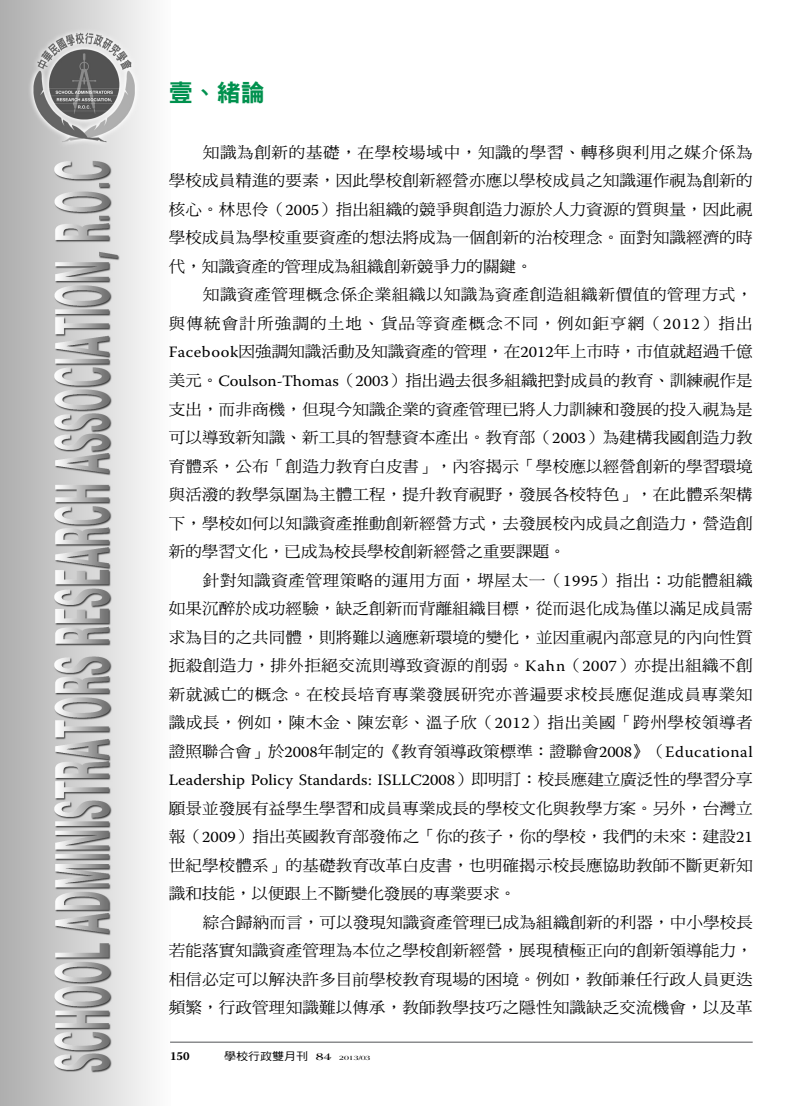
<style>
.page{position:relative;width:808px;height:1106px;background:#fff}
.page>*{position:absolute;margin:0;border:0;box-sizing:border-box;transform-origin:0 0}
.t1{font:24px "DF Hei Std W9";color:#00914e}
.t2{font:15.75px/28.5px "DF Ming Std W5";letter-spacing:.01em;color:#000;text-align:justify;scale:1.05 1}
.t3{font:15.75px "Warnock Pro";color:#000;scale:1.05 1}
.t4{font:700 12px "Warnock Pro";color:#000}
.t5{font:10.8px "DF Hei Std W5";color:#000;scale:1.11 1}
.s1{font-family:"Warnock Pro"}
.s2{font-family:"DF Ming Std W5"}
.s3{font-family:"Americana Std";font-weight:700}
.s4{font-family:"Americana Std";font-weight:700;font-size:6.75px}
</style>
<div class="page">
<img style="left:0;top:0;width:150px;height:1106px">
<hr style="left:170px;top:1041px;width:583px;height:1px;background:#6d6e71">
<h1 class="t1" style="left:169px;top:79px;width:97px">壹、緒論</h1>
<p class="t2" style="left:169px;top:138px;width:558px;text-indent:34px">知識為創新的基礎，在學校場域中，知識的學習、轉移與利用之媒介係為學校成員精進的要素，因此學校創新經營亦應以學校成員之知識運作視為創新的核心。林思伶（<span class="s1">2005</span>）指出組織的競爭與創造力源於人力資源的質與量，因此視學校成員為學校重要資產的想法將成為一個創新的治校理念。面對知識經濟的時代，知識資產的管理成為組織創新競爭力的關鍵。</p>
<p class="t2" style="left:169px;top:280px;width:558px;text-indent:34px">知識資產管理概念係企業組織以知識為資產創造組織新價值的管理方式，與傳統會計所強調的土地、貨品等資產概念不同，例如鉅亨網（<span class="s1">2012</span>）指出<span class="s1">Facebook</span>因強調知識活動及知識資產的管理，在<span class="s1">2012</span>年上市時，市值就超過千億美元。<span class="s1">Coulson-Thomas</span>（<span class="s1">2003</span>）指出過去很多組織把對成員的教育、訓練視作是支出，而非商機，但現今知識企業的資產管理已將人力訓練和發展的投入視為是可以導致新知識、新工具的智慧資本產出。教育部（<span class="s1">2003</span>）為建構我國創造力教育體系，公布「創造力教育白皮書」，內容揭示「學校應以經營創新的學習環境與活潑的教學氛圍為主體工程，提升教育視野，發展各校特色」，在此體系架構下，學校如何以知識資產推動創新經營方式，去發展校內成員之創造力，營造創新的學習文化，已成為校長學校創新經營之重要課題。</p>
<p class="t2" style="left:169px;top:565px;width:558px;text-indent:34px">針對知識資產管理策略的運用方面，堺屋太一（<span class="s1">1995</span>）指出：功能體組織如果沉醉於成功經驗，缺乏創新而背離組織目標，從而退化成為僅以滿足成員需求為目的之共同體，則將難以適應新環境的變化，並因重視內部意見的內向性質扼殺創造力，排外拒絕交流則導致資源的削弱。<span class="s1">Kahn</span>（<span class="s1">2007</span>）亦提出組織不創新就滅亡的概念。在校長培育專業發展研究亦普遍要求校長應促進成員專業知識成長，例如，陳木金、陳宏彰、溫子欣（<span class="s1">2012</span>）指出美國「跨州學校領導者證照聯合會」於<span class="s1">2008</span>年制定的《教育領導政策標準：證聯會<span class="s1">2008</span>》（<span class="s1">Educational</span></p>
<p class="t3" style="left:169px;top:770px;width:557px">Leadership Policy Standards: ISLLC2008<span class="s2">）即明訂：校長應建立廣泛性的學習分享</span></p>
<p class="t2" style="left:169px;top:793px;width:558px">願景並發展有益學生學習和成員專業成長的學校文化與教學方案。另外，台灣立報（<span class="s1">2009</span>）指出英國教育部發佈之「你的孩子，你的學校，我們的未來：建設<span class="s1">21</span>世紀學校體系」的基礎教育改革白皮書，也明確揭示校長應協助教師不斷更新知識和技能，以便跟上不斷變化發展的專業要求。</p>
<p class="t2" style="left:169px;top:907px;width:558px;text-indent:34px">綜合歸納而言，可以發現知識資產管理已成為組織創新的利器，中小學校長若能落實知識資產管理為本位之學校創新經營，展現積極正向的創新領導能力，相信必定可以解決許多目前學校教育現場的困境。例如，教師兼任行政人員更迭頻繁，行政管理知識難以傳承，教師教學技巧之隱性知識缺乏交流機會，以及革</p>
<p class="t4" style="left:170px;top:1048px;width:21px">150</p>
<p class="t5" style="left:224px;top:1049px;width:133px">學校行政雙月刊 <span class="s3">84</span> <span class="s4">2013/03</span></p>
</div>
